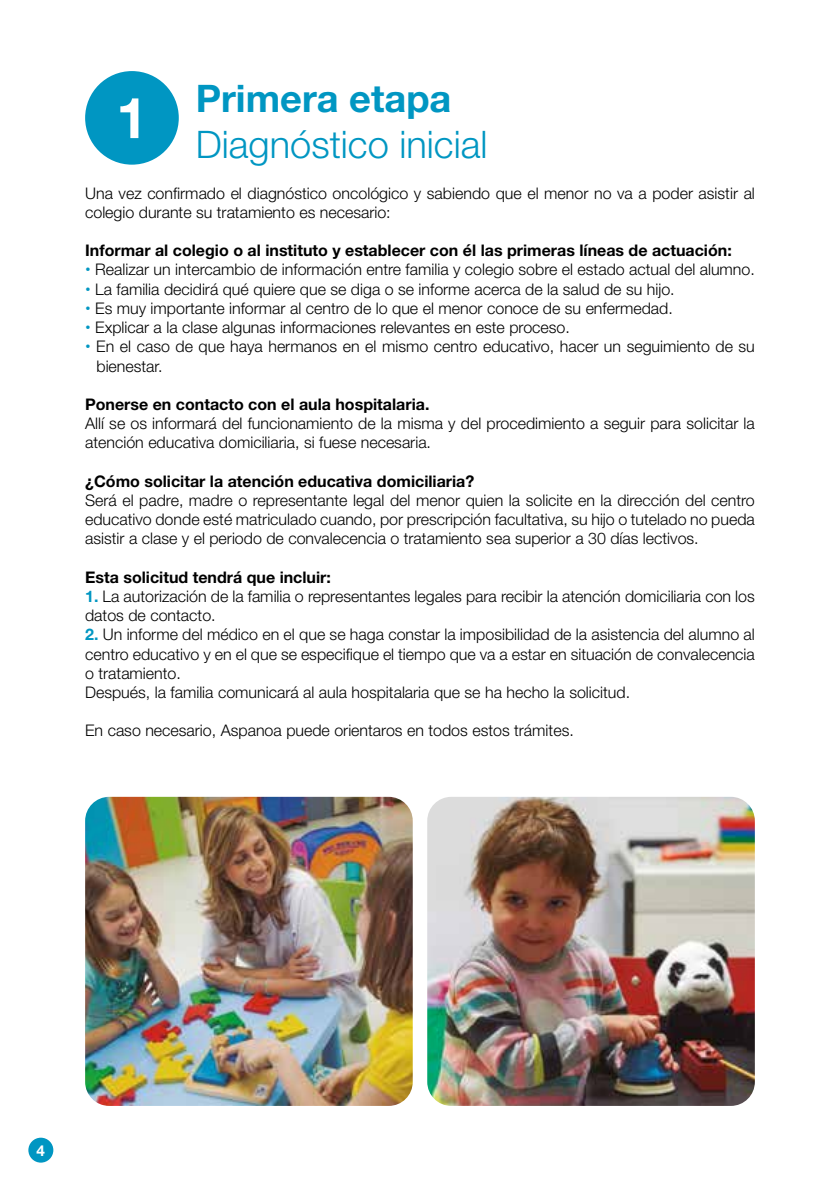
<style>
.page{position:relative;width:840px;height:1191px;background:#fff}
.page>*{position:absolute;margin:0;border:0;box-sizing:border-box;transform-origin:0 0}
.t1{font:700 56.6px "Helvetica Neue LT Pro";color:#fff}
.t2{font:300 38px "Helvetica Neue LT Pro";color:#0096c2}
.t3{font:700 38px "Helvetica Neue LT Pro";color:#0096c2}
.t4{font:300 16px/19.2px "Helvetica Neue LT Pro";color:#000}
.t5{font:700 16px "Helvetica Neue LT Pro";color:#000}
.t6{font:700 15.2px "Helvetica Neue LT Pro";color:#fff}
.s1{font-family:"Helvetica";font-weight:700;color:#0096c2}
.s2{font-weight:700;color:#0096c2}
</style>
<div class="page">
<div style="left:28px;top:1137px;width:25px;height:25px;background:#0096c2;border-radius:50%"></div>
<div style="left:85px;top:71px;width:94px;height:94px;background:#0096c2;border-radius:50%"></div>
<img style="left:85px;top:797px;width:327px;height:309px">
<img style="left:427px;top:797px;width:327px;height:309px">
<h2 class="t3" style="left:196px;top:75px;width:257px">Primera etapa</h2>
<h2 class="t2" style="left:196px;top:121px;width:293px">Diagnóstico inicial</h2>
<p class="t4" style="left:85px;top:183px;width:671px">Una vez confirmado el diagnóstico oncológico y sabiendo que el menor no va a poder asistir al colegio durante su tratamiento es necesario:</p>
<p class="t5" style="left:85px;top:241px;width:647px">Informar al colegio o al instituto y establecer con él las primeras líneas de actuación:</p>
<p class="t4" style="left:85px;top:260px;width:671px"><span class="s1">•</span> Realizar un intercambio de información entre familia y colegio sobre el estado actual del alumno.</p>
<p class="t4" style="left:85px;top:279px;width:590px"><span class="s1">•</span> La familia decidirá qué quiere que se diga o se informe acerca de la salud de su hijo.</p>
<p class="t4" style="left:85px;top:298px;width:589px"><span class="s1">•</span> Es muy importante informar al centro de lo que el menor conoce de su enfermedad.</p>
<p class="t4" style="left:85px;top:317px;width:486px"><span class="s1">•</span> Explicar a la clase algunas informaciones relevantes en este proceso.</p>
<p class="t4" style="left:96px;top:337px;width:659px;text-indent:-11px"><span class="s1">•</span> En el caso de que haya hermanos en el mismo centro educativo, hacer un seguimiento de su bienestar.</p>
<p class="t5" style="left:85px;top:394px;width:345px">Ponerse en contacto con el aula hospitalaria.</p>
<p class="t4" style="left:85px;top:413px;width:670px">Allí se os informará del funcionamiento de la misma y del procedimiento a seguir para solicitar la atención educativa domiciliaria, si fuese necesaria.</p>
<p class="t5" style="left:85px;top:471px;width:390px">¿Cómo solicitar la atención educativa domiciliaria?</p>
<p class="t4" style="left:85px;top:490px;width:671px;text-align:justify">Será el padre, madre o representante legal del menor quien la solicite en la dirección del centro educativo donde esté matriculado cuando, por prescripción facultativa, su hijo o tutelado no pueda asistir a clase y el periodo de convalecencia o tratamiento sea superior a 30 días lectivos.</p>
<p class="t5" style="left:85px;top:567px;width:247px">Esta solicitud tendrá que incluir:</p>
<p class="t4" style="left:85px;top:586px;width:670px"><span class="s2">1.</span> La autorización de la familia o representantes legales para recibir la atención domiciliaria con los datos de contacto.</p>
<p class="t4" style="left:85px;top:625px;width:670px"><span class="s2">2.</span> Un informe del médico en el que se haga constar la imposibilidad de la asistencia del alumno al centro educativo y en el que se especifique el tiempo que va a estar en situación de convalecencia o tratamiento.<br>Después, la familia comunicará al aula hospitalaria que se ha hecho la solicitud.</p>
<p class="t4" style="left:85px;top:721px;width:490px">En caso necesario, Aspanoa puede orientaros en todos estos trámites.</p>
<h1 class="t1" style="left:116px;top:83px;width:33px">1</h1>
<p class="t6" style="left:37px;top:1140px;width:10px">4</p>
</div>
